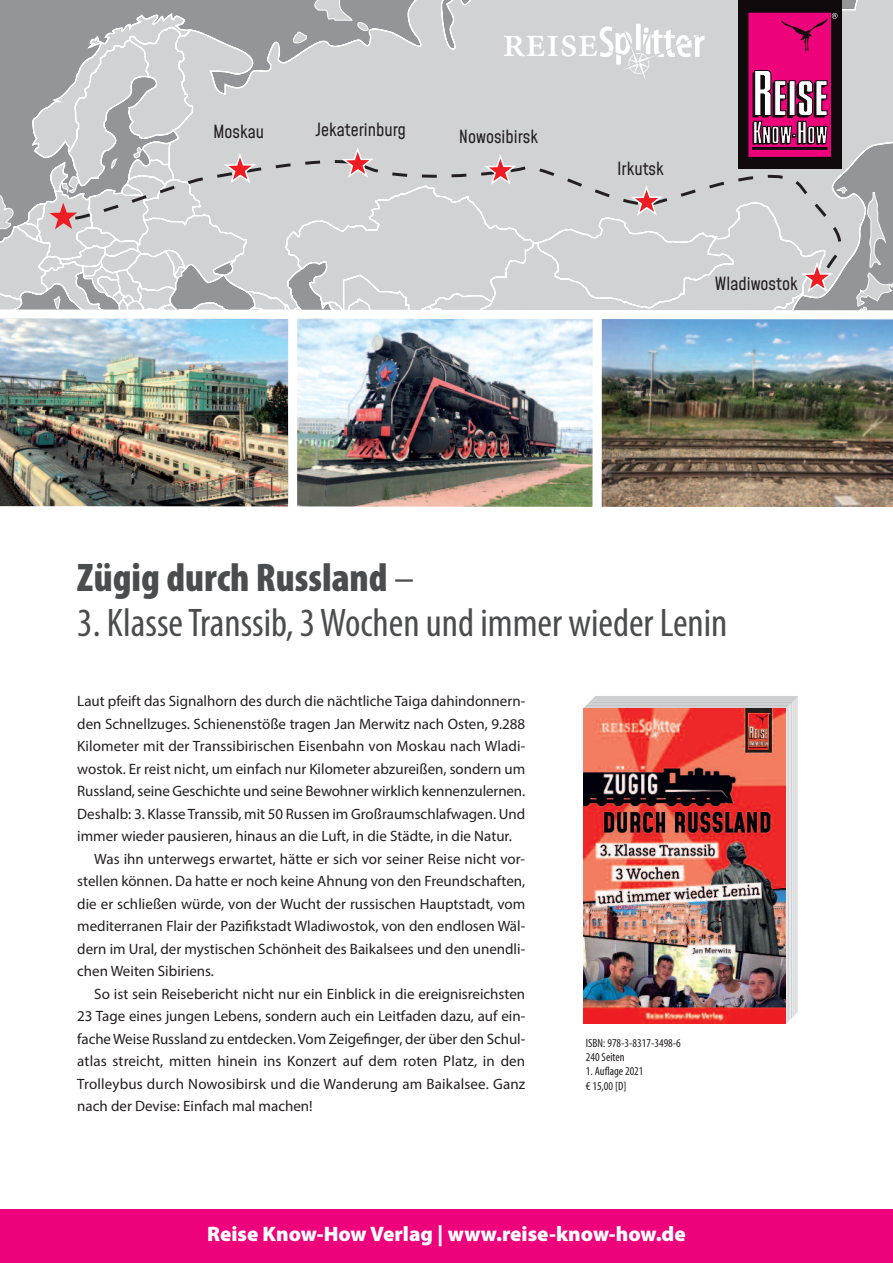
<style>
.page{position:relative;width:893px;height:1263px;background:#fff}
.page>*{position:absolute;margin:0;border:0;box-sizing:border-box;transform-origin:0 0}
.t1{font:500 43.05px "Minion Pro";color:#fff}
.t2{font:condensed 40.05px "Myriad Pro";color:#4b4c4d}
.t3{font:900 condensed 40.05px "Myriad Pro";color:#4b4c4d}
.t4{font:900 21px "Myriad Pro";color:#fff}
.t5{font:17.85px "Mohave";color:#231f20}
.t6{font:15px "Myriad Pro";color:#231f20}
.t7{font:condensed 12px/14.4px "Myriad Pro";color:#231f20}
.s1{font-weight:400}
</style>
<div class="page">
<svg style="left:734px;top:0;width:159px;height:186px;background:#c7c8ca"></svg>
<svg style="left:734px;top:152px;width:117px;height:131px;background:#cbccce"></svg>
<svg style="left:760px;top:186px;width:133px;height:124px;background:#c0bfc1"></svg>
<img style="left:297px;top:361px;width:295px;height:145px">
<div style="left:0;top:1209px;width:893px;height:54px;background:#ed027c"></div>
<img style="left:0;top:361px;width:289px;height:146px">
<img style="left:592px;top:310px;width:301px;height:197px">
<div style="left:738px;top:0;width:104px;height:169px;background:#110a0c"></div>
<div style="left:749px;top:13px;width:81px;height:143px;background:#ed027c"></div>
<div style="left:748px;top:13px;width:83px;height:144px;border:1px solid #ed027c"></div>
<div style="left:752px;top:147px;width:75px;height:3px;border:1px solid #110a0c"></div>
<svg style="left:781px;top:13px;width:57px;height:39px"></svg>
<svg style="left:752px;top:70px;width:76px;height:75px"></svg>
<svg style="left:584px;top:696px;width:214px;height:326px;background:#d8d4d5"></svg>
<img style="left:583px;top:708px;width:202px;height:316px">
<svg style="left:0;top:0;width:734px;height:361px;background:#c8ccd0"></svg>
<h1 class="t1" style="left:502px;top:26px;width:98px">reise</h1>
<p class="t5" style="left:213px;top:124px;width:53px">Moskau</p>
<p class="t5" style="left:315px;top:122px;width:92px">Jekaterinburg</p>
<p class="t5" style="left:459px;top:129px;width:80px">Nowosibirsk</p>
<p class="t5" style="left:617px;top:161px;width:48px">Irkutsk</p>
<p class="t5" style="left:715px;top:276px;width:84px">Wladiwostok</p>
<h2 class="t3" style="left:77px;top:563px;width:338px">Zügig durch Russland <span class="s1">–</span></h2>
<h2 class="t2" style="left:77px;top:608px;width:652px">3. KlasseTranssib, 3Wochen und immer wieder Lenin</h2>
<p class="t6" style="left:77px;top:695px;width:450px">Laut pfeift das Signalhorn des durch die nächtliche Taiga dahindonnern-</p>
<p class="t6" style="left:77px;top:718px;width:450px">den Schnellzuges. Schienenstöße tragen Jan Merwitz nach Osten, 9.288</p>
<p class="t6" style="left:77px;top:740px;width:450px">Kilometer mit der Transsibirischen Eisenbahn von Moskau nach Wladi-</p>
<p class="t6" style="left:77px;top:763px;width:450px">wostok. Er reist nicht, um einfach nur Kilometer abzureißen, sondern um</p>
<p class="t6" style="left:77px;top:785px;width:450px">Russland, seine Geschichte und seine Bewohner wirklich kennenzulernen.</p>
<p class="t6" style="left:77px;top:808px;width:450px">Deshalb: 3. Klasse Transsib, mit 50 Russen im Großraumschlafwagen. Und</p>
<p class="t6" style="left:77px;top:830px;width:436px">immer wieder pausieren, hinaus an die Luft, in die Städte, in die Natur.</p>
<p class="t6" style="left:94px;top:853px;width:432px">Was ihn unterwegs erwartet, hätte er sich vor seiner Reise nicht vor-</p>
<p class="t6" style="left:77px;top:875px;width:450px">stellen können. Da hatte er noch keine Ahnung von den Freundschaften,</p>
<p class="t6" style="left:77px;top:898px;width:450px">die er schließen würde, von der Wucht der russischen Hauptstadt, vom</p>
<p class="t6" style="left:77px;top:920px;width:450px">mediterranen Flair der Pazifikstadt Wladiwostok, von den endlosen Wäl-</p>
<p class="t6" style="left:77px;top:943px;width:450px">dern im Ural, der mystischen Schönheit des Baikalsees und den unendli-</p>
<p class="t6" style="left:77px;top:965px;width:138px">chen Weiten Sibiriens.</p>
<p class="t6" style="left:94px;top:988px;width:432px">So ist sein Reisebericht nicht nur ein Einblick in die ereignisreichsten</p>
<p class="t6" style="left:77px;top:1010px;width:450px">23 Tage eines jungen Lebens, sondern auch ein Leitfaden dazu, auf ein-</p>
<p class="t6" style="left:77px;top:1033px;width:449px">facheWeise Russland zu entdecken.Vom Zeigefinger, der über den Schul-</p>
<p class="t6" style="left:77px;top:1055px;width:450px">atlas streicht, mitten hinein ins Konzert auf dem roten Platz, in den</p>
<p class="t6" style="left:77px;top:1078px;width:449px">Trolleybus durch Nowosibirsk und die Wanderung am Baikalsee. Ganz</p>
<p class="t6" style="left:77px;top:1100px;width:237px">nach der Devise: Einfach mal machen!</p>
<p class="t7" style="left:586px;top:1036px;width:96px">ISBN: 978-3-8317-3498-6<br>240 Seiten</p>
<p class="t7" style="left:586px;top:1065px;width:59px">1. Auflage 2021 € 15,00 [D]</p>
<h3 class="t4" style="left:207px;top:1226px;width:480px">Reise Know-How Verlag | www.reise-know-how.de</h3>
</div>
